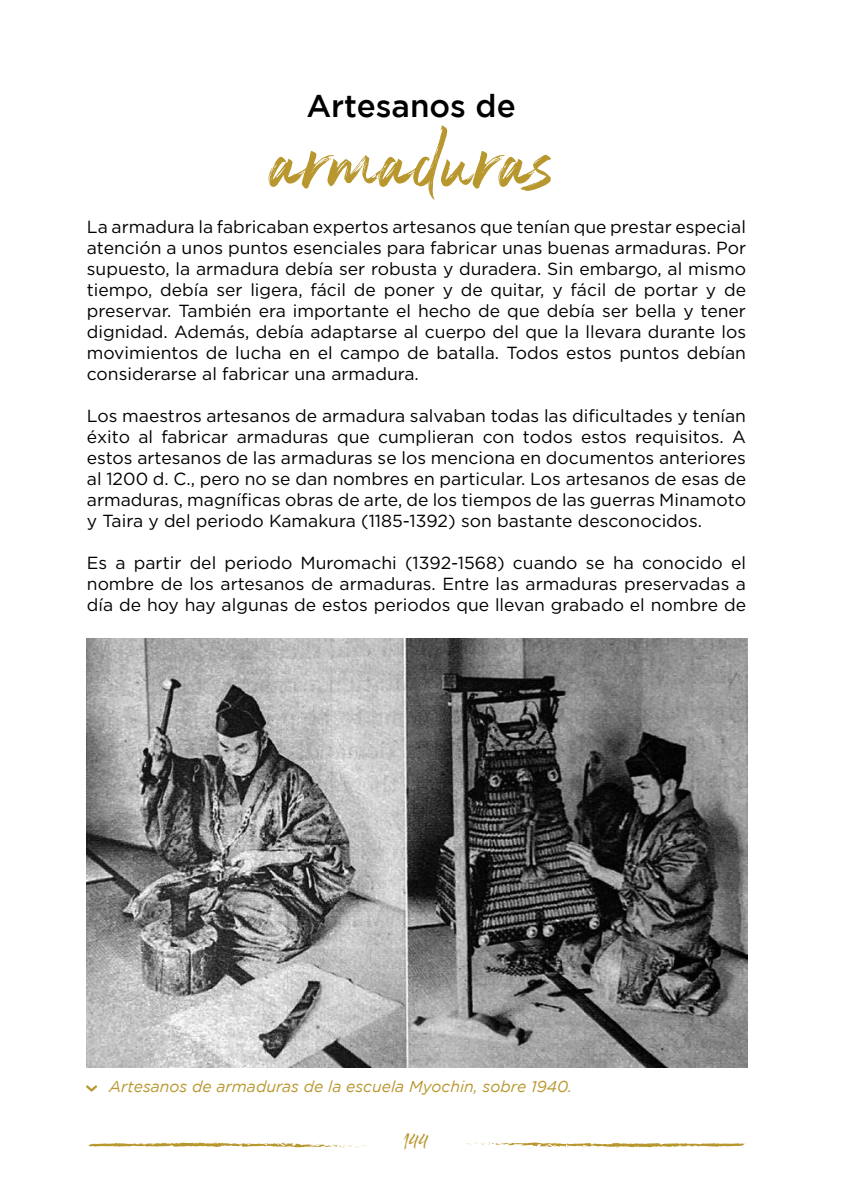
<style>
.page{position:relative;width:844px;height:1191px;background:#fff}
.page>*{position:absolute;margin:0;border:0;box-sizing:border-box;transform-origin:0 0}
.t1{font:500 31.5px "Gotham HTF";color:#000}
.t2{font:21px "Blastimo";color:#b8972e}
.t3{font:17.5px/21px "Gotham HTF";color:#000;text-align:justify}
.t4{font:italic 15.75px "Gotham HTF";color:#b8972e}
</style>
<div class="page">
<svg style="left:87px;top:1142px;width:279px;height:6px"></svg>
<svg style="left:466px;top:1142px;width:280px;height:6px"></svg>
<img style="left:86px;top:638px;width:661px;height:429px">
<svg style="left:86px;top:1085px;width:11px;height:7px"></svg>
<svg style="left:268px;top:125px;width:282px;height:75px"></svg>
<h1 class="t1" style="left:306px;top:88px;width:211px">Artesanos de</h1>
<p class="t3" style="left:87px;top:216px;width:660px">La armadura la fabricaban expertos artesanos que tenían que prestar especial atención a unos puntos esenciales para fabricar unas buenas armaduras. Por supuesto, la armadura debía ser robusta y duradera. Sin embargo, al mismo tiempo, debía ser ligera, fácil de poner y de quitar, y fácil de portar y de preservar. También era importante el hecho de que debía ser bella y tener dignidad. Además, debía adaptarse al cuerpo del que la llevara durante los movimientos de lucha en el campo de batalla. Todos estos puntos debían considerarse al fabricar una armadura.</p>
<p class="t3" style="left:87px;top:405px;width:660px">Los maestros artesanos de armadura salvaban todas las dificultades y tenían éxito al fabricar armaduras que cumplieran con todos estos requisitos. A estos artesanos de las armaduras se los menciona en documentos anteriores al 1200 d. C., pero no se dan nombres en particular. Los artesanos de esas de armaduras, magníficas obras de arte, de los tiempos de las guerras Minamoto y Taira y del periodo Kamakura (1185-1392) son bastante desconocidos.</p>
<p class="t3" style="left:87px;top:552px;width:660px">Es a partir del periodo Muromachi (1392-1568) cuando se ha conocido el nombre de los artesanos de armaduras. Entre las armaduras preservadas a día de hoy hay algunas de estos periodos que llevan grabado el nombre de</p>
<p class="t4" style="left:109px;top:1078px;width:464px">Artesanos de armaduras de la escuela Myochin, sobre 1940.</p>
<p class="t2" style="left:403px;top:1126px;width:26px">144</p>
</div>
